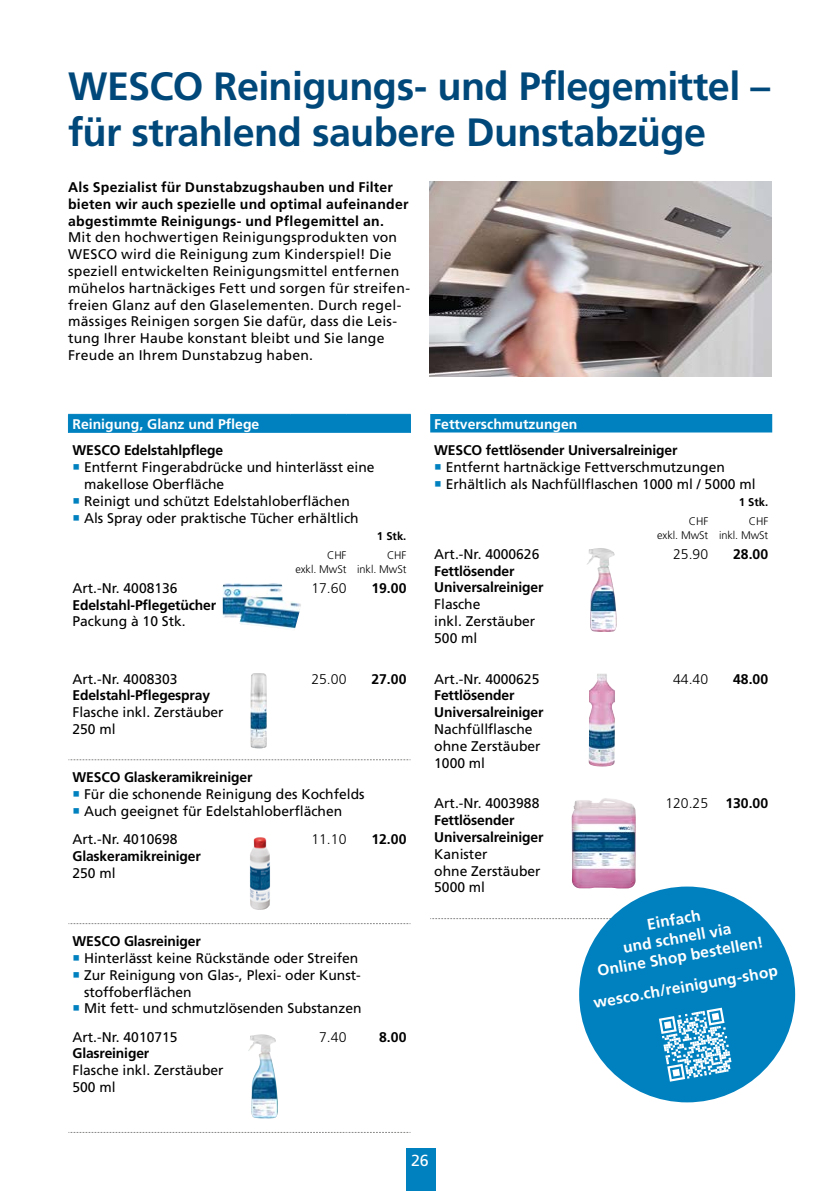
<style>
.page{position:relative;width:840px;height:1191px;background:#fff}
.page>*{position:absolute;margin:0;border:0;box-sizing:border-box;transform-origin:0 0}
.t1{font:700 39.4px/46.6px "Frutiger LT Pro";letter-spacing:-.015em;color:#00487a}
.t2{font:16px "Frutiger LT Pro";color:#fff}
.t3{font:700 15.6px/18.6px "Frutiger LT Pro";color:#fff;text-align:center}
.t4{font:14px/16.8px "Frutiger LT Pro";color:#000}
.t5{font:700 14px/16.8px "Frutiger LT Pro";letter-spacing:-.01em;color:#000}
.t6{font:700 14px/16.8px "Frutiger LT Pro";letter-spacing:.02em;color:#000}
.t7{font:700 14px "Frutiger LT Pro";color:#fff}
.t8{font:300 14px "Frutiger LT Pro";color:#000}
.t9{font:700 11.2px "Frutiger LT Pro";color:#000}
.t10{font:300 11px/13.2px "Frutiger LT Pro";letter-spacing:-.01em;color:#000;text-align:right}
.s1{color:#0081bf}
.s2{font-weight:700}
</style>
<div class="page">
<svg style="left:68px;top:414px;width:343px;height:19px;background:#0282bf"></svg>
<svg style="left:68px;top:923px;width:342px;height:1px"></svg>
<svg style="left:68px;top:759px;width:342px;height:1px"></svg>
<svg style="left:68px;top:1132px;width:342px;height:1px"></svg>
<div style="left:430px;top:414px;width:341px;height:18px;background:#0081bf"></div>
<svg style="left:430px;top:918px;width:180px;height:1px"></svg>
<img style="left:250px;top:837px;width:20px;height:73px">
<img style="left:250px;top:673px;width:16px;height:75px">
<img style="left:222px;top:583px;width:79px;height:46px">
<img style="left:571px;top:798px;width:64px;height:90px">
<img style="left:587px;top:548px;width:29px;height:84px">
<img style="left:248px;top:1034px;width:30px;height:84px">
<img style="left:588px;top:673px;width:26px;height:93px">
<img style="left:429px;top:181px;width:342px;height:196px">
<div style="left:579px;top:886px;width:215px;height:216px;background:#0081bf;border-radius:50%"></div>
<svg style="left:659px;top:1007px;width:72px;height:74px"></svg>
<div style="left:406px;top:1148px;width:29px;height:43px;background:#0081bf"></div>
<h1 class="t1" style="left:68px;top:63px;width:703px">WESCO Reinigungs- und Pflegemittel – für strahlend saubere Dunstabzüge</h1>
<p class="t6" style="left:68px;top:179px;width:342px">Als Spezialist für Dunstabzugshauben und Filter bieten wir auch spezielle und optimal aufeinander abgestimmte Reinigungs- und Pflegemittel an.</p>
<p class="t4" style="left:68px;top:229px;width:343px">Mit den hochwertigen Reinigungsprodukten von WESCO wird die Reinigung zum Kinderspiel! Die speziell entwickelten Reinigungsmittel entfernen mühelos hartnäckiges Fett und sorgen für streifen&shy;freien Glanz auf den Glaselementen. Durch regel&shy;mässiges Reinigen sorgen Sie dafür, dass die Leis&shy;tung Ihrer Haube konstant bleibt und Sie lange Freude an Ihrem Dunstabzug haben.</p>
<p class="t7" style="left:72px;top:416px;width:188px">Reinigung, Glanz und Pflege</p>
<p class="t5" style="left:72px;top:442px;width:152px">WESCO Edelstahlpflege</p>
<p class="t4" style="left:84px;top:459px;width:292px;text-indent:-12px"><span class="s1">○</span> Entfernt Fingerabdrücke und hinterlässt eine makellose Oberfläche</p>
<p class="t4" style="left:72px;top:492px;width:279px"><span class="s1">○</span> Reinigt und schützt Edelstahloberflächen</p>
<p class="t4" style="left:72px;top:509px;width:287px"><span class="s1">○</span> Als Spray oder praktische Tücher erhältlich</p>
<p class="t9" style="left:377px;top:530px;width:31px">1 Stk.</p>
<p class="t4" style="left:72px;top:579px;width:107px">Art.-Nr. 4008136</p>
<p class="t5" style="left:72px;top:596px;width:145px">Edelstahl-Pflegetücher</p>
<p class="t4" style="left:72px;top:613px;width:115px">Packung à 10 Stk.</p>
<p class="t4" style="left:72px;top:670px;width:107px">Art.-Nr. 4008303</p>
<p class="t5" style="left:72px;top:687px;width:139px">Edelstahl-Pflegespray</p>
<p class="t4" style="left:72px;top:704px;width:152px">Flasche inkl. Zerstäuber<br>250 ml</p>
<p class="t10" style="left:295px;top:549px;width:52px">CHF<br>exkl. MwSt</p>
<p class="t10" style="left:357px;top:549px;width:51px">CHF<br>inkl. MwSt</p>
<p class="t8" style="left:311px;top:580px;width:37px">17.60</p>
<p class="t5" style="left:371px;top:579px;width:37px">19.00</p>
<p class="t8" style="left:311px;top:670px;width:37px">25.00</p>
<p class="t5" style="left:371px;top:670px;width:37px">27.00</p>
<p class="t5" style="left:72px;top:769px;width:181px">WESCO Glaskeramikreiniger</p>
<p class="t4" style="left:72px;top:786px;width:293px"><span class="s1">○</span> Für die schonende Reinigung des Kochfelds</p>
<p class="t4" style="left:72px;top:797px;width:271px;line-height:28.2px"><span class="s1">○</span> Auch geeignet für Edelstahloberflächen<br>Art.-Nr. 4010698</p>
<p class="t5" style="left:72px;top:847px;width:130px">Glaskeramikreiniger</p>
<p class="t4" style="left:72px;top:864px;width:45px">250 ml</p>
<p class="t8" style="left:311px;top:831px;width:37px">11.10</p>
<p class="t5" style="left:371px;top:831px;width:37px">12.00</p>
<p class="t5" style="left:72px;top:933px;width:130px">WESCO Glasreiniger</p>
<p class="t4" style="left:72px;top:949px;width:287px"><span class="s1">○</span> Hinterlässt keine Rückstände oder Streifen</p>
<p class="t4" style="left:84px;top:966px;width:278px;text-indent:-12px"><span class="s1">○</span> Zur Reinigung von Glas-, Plexi- oder Kunst&shy;stoffoberflächen</p>
<p class="t4" style="left:72px;top:994px;width:290px;line-height:28.2px"><span class="s1">○</span> Mit fett- und schmutzlösenden Substanzen<br>Art.-Nr. 4010715</p>
<p class="t5" style="left:72px;top:1045px;width:78px">Glasreiniger</p>
<p class="t4" style="left:72px;top:1062px;width:152px">Flasche inkl. Zerstäuber<br>500 ml</p>
<p class="t8" style="left:319px;top:1028px;width:29px">7.40</p>
<p class="t5" style="left:379px;top:1028px;width:29px">8.00</p>
<p class="t7" style="left:434px;top:415px;width:145px">Fettverschmutzungen</p>
<p class="t5" style="left:434px;top:442px;width:244px">WESCO fettlösender Universalreiniger</p>
<p class="t4" style="left:434px;top:458px;width:292px"><span class="s1">○</span> Entfernt hartnäckige Fettverschmutzungen</p>
<p class="t4" style="left:434px;top:475px;width:322px"><span class="s1">○</span> Erhältlich als Nachfüllflaschen 1000 ml / 5000 ml</p>
<p class="t9" style="left:738px;top:496px;width:31px">1 Stk.</p>
<p class="t10" style="left:656px;top:515px;width:52px">CHF<br>exkl. MwSt</p>
<p class="t10" style="left:718px;top:515px;width:51px">CHF<br>inkl. MwSt</p>
<p class="t4" style="left:434px;top:545px;width:107px">Art.-Nr. 4000626</p>
<p class="t5" style="left:434px;top:562px;width:111px">Fettlösender<br>Universalreiniger</p>
<p class="t4" style="left:434px;top:596px;width:102px">Flasche<br>inkl. Zerstäuber<br>500 ml</p>
<p class="t8" style="left:672px;top:546px;width:37px">25.90</p>
<p class="t5" style="left:732px;top:545px;width:37px">28.00</p>
<p class="t4" style="left:434px;top:670px;width:107px">Art.-Nr. 4000625</p>
<p class="t5" style="left:434px;top:687px;width:111px">Fettlösender<br>Universalreiniger</p>
<p class="t4" style="left:434px;top:721px;width:108px">Nachfüllflasche ohne Zerstäuber<br>1000 ml</p>
<p class="t4" style="left:434px;top:795px;width:107px">Art.-Nr. 4003988</p>
<p class="t5" style="left:434px;top:812px;width:111px">Fettlösender<br>Universalreiniger</p>
<p class="t4" style="left:434px;top:845px;width:108px">Kanister<br>ohne Zerstäuber<br>5000 ml</p>
<p class="t8" style="left:672px;top:670px;width:37px">44.40</p>
<p class="t5" style="left:732px;top:670px;width:37px">48.00</p>
<p class="t8" style="left:665px;top:795px;width:104px">120.25 <span class="s2">130.00</span></p>
<p class="t3" style="left:589px;top:925px;width:170px;rotate:-10deg">Einfach<br>und schnell via<br>Online Shop bestellen!</p>
<p class="t3" style="left:591px;top:993px;width:188px;rotate:-10deg">wesco.ch/reinigung-shop</p>
<p class="t2" style="left:411px;top:1151px;width:19px">26</p>
</div>
